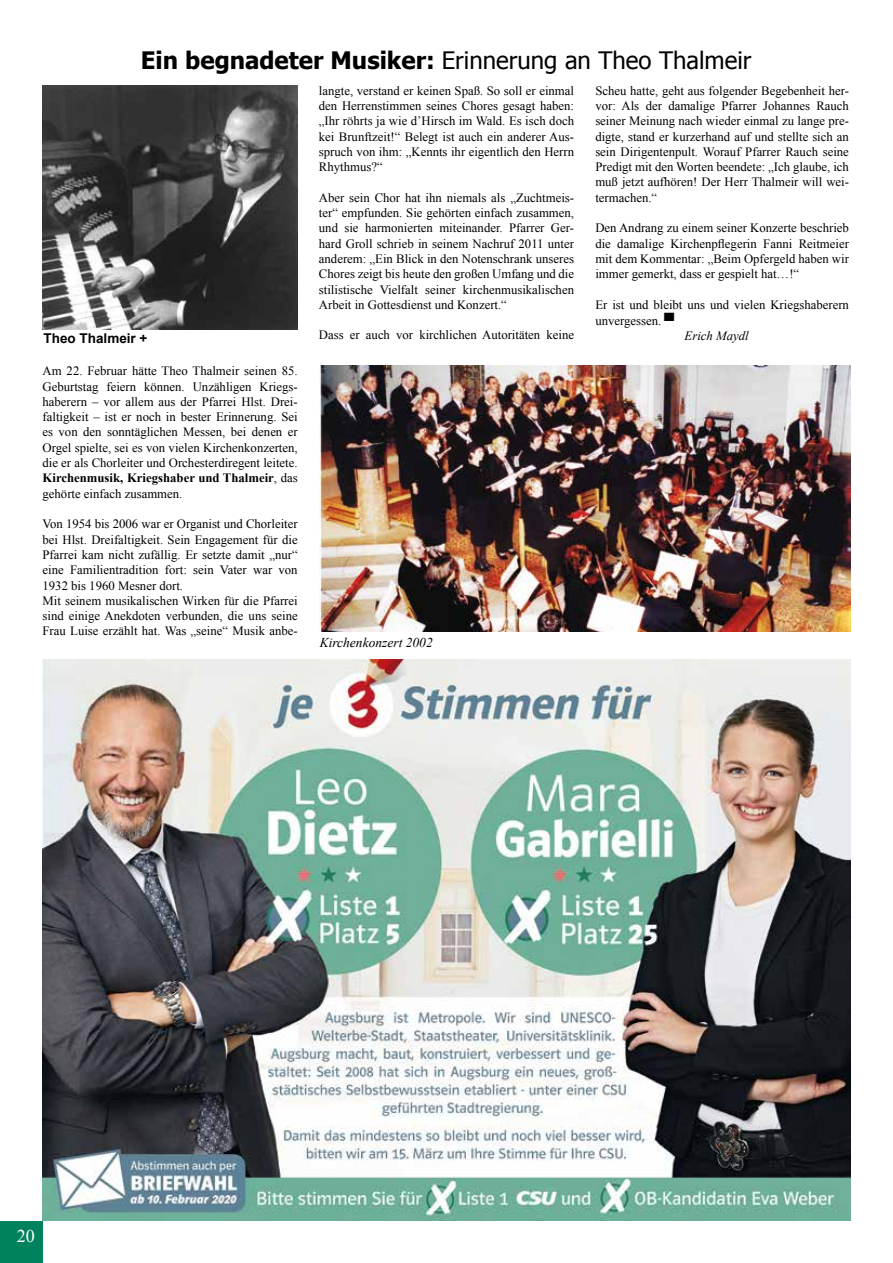
<style>
.page{position:relative;width:893px;height:1263px;background:#fff}
.page>*{position:absolute;margin:0;border:0;box-sizing:border-box;transform-origin:0 0}
.t1{font:24px "Tahoma";color:#000}
.t2{font:18px "Times New Roman";color:#fff}
.t3{font:italic 13.5px "Times New Roman";color:#000}
.t4{font:700 13.5px "Arial";color:#000}
.t5{font:12.75px/15.3px "Times New Roman";color:#000;text-align:justify}
.t6{font:italic 12.75px "Times New Roman";color:#000}
.s1{font-weight:700}
.s2{font-size:13.5px}
</style>
<div class="page">
<img style="left:43px;top:659px;width:807px;height:561px">
<img style="left:43px;top:86px;width:255px;height:243px">
<img style="left:320px;top:365px;width:530px;height:266px">
<div style="left:0;top:1221px;width:43px;height:42px;background:#00835d"></div>
<h1 class="t1" style="left:141px;top:44px;width:612px"><span class="s1">Ein begnadeter Musiker:</span> Erinnerung an Theo Thalmeir</h1>
<p class="t4" style="left:44px;top:329px;width:105px">Theo Thalmeir +</p>
<p class="t5" style="left:43px;top:363px;width:257px">Am 22. Februar hätte Theo Thalmeir seinen 85.<br>Geburtstag feiern können. Unzähligen Kriegs&shy;haberern – vor allem aus der Pfarrei Hlst. Drei&shy;faltigkeit – ist er noch in bester Erinnerung. Sei es von den sonntäglichen Messen, bei denen er Orgel spielte, sei es von vielen Kirchenkonzerten, die er als Chorleiter und Orchesterdiregent leitete.<br><span class="s1">Kirchenmusik, Kriegshaber und Thalmeir</span>, das gehörte einfach zusammen.</p>
<p class="t5" style="left:43px;top:516px;width:257px;text-align:left">Von 1954 bis 2006 war er Organist und Chorleiter bei Hlst. Dreifaltigkeit. Sein Engagement für die Pfarrei kam nicht zufällig. Er setzte damit „nur“ eine Familientradition fort: sein Vater war von 1932 bis 1960 Mesner dort.<br>Mit seinem musikalischen Wirken für die Pfarrei sind einige Anekdoten verbunden, die uns seine Frau Luise erzählt hat. Was „seine“ Musik anbe-</p>
<p class="t5" style="left:319px;top:82px;width:257px">langte, verstand er keinen Spaß. So soll er einmal den Herrenstimmen seines Chores gesagt haben: „Ihr röhrts ja wie d’Hirsch im Wald. Es isch doch kei Brunftzeit!“ Belegt ist auch ein anderer Aus&shy;spruch von ihm: „Kennts ihr eigentlich den Herrn Rhythmus?“</p>
<p class="t5" style="left:319px;top:190px;width:257px">Aber sein Chor hat ihn niemals als „Zuchtmeis&shy;ter“ empfunden. Sie gehörten einfach zusammen, und sie harmonierten miteinander. Pfarrer Ger&shy;hard Groll schrieb in seinem Nachruf 2011 unter anderem: „Ein Blick in den Notenschrank unseres Chores zeigt bis heute den großen Umfang und die stilistische Vielfalt seiner kirchenmusikalischen Arbeit in Gottesdienst und Konzert.“</p>
<p class="t5" style="left:319px;top:327px;width:257px">Dass er auch vor kirchlichen Autoritäten keine</p>
<p class="t3" style="left:320px;top:633px;width:115px">Kirchenkonzert 2002</p>
<p class="t5" style="left:595px;top:82px;width:255px">Scheu hatte, geht aus folgender Begebenheit her&shy;vor: Als der damalige Pfarrer Johannes Rauch seiner Meinung nach wieder einmal zu lange pre&shy;digte, stand er kurzerhand auf und stellte sich an sein Dirigentenpult. Worauf Pfarrer Rauch seine Predigt mit den Worten beendete: „Ich glaube, ich muß jetzt aufhören! Der Herr Thalmeir will wei&shy;termachen.“</p>
<p class="t5" style="left:595px;top:220px;width:255px">Den Andrang zu einem seiner Konzerte beschrieb die damalige Kirchenpflegerin Fanni Reitmeier mit dem Kommentar: „Beim Opfergeld haben wir immer gemerkt, dass er gespielt hat…!“</p>
<p class="t5" style="left:595px;top:297px;width:255px">Er ist und bleibt uns und vielen Kriegshaberern</p>
<p class="t5" style="left:595px;top:313px;width:80px">unvergessen. <span class="s2">▀</span></p>
<p class="t6" style="left:685px;top:327px;width:66px">Erich Maydl</p>
<h2 class="t2" style="left:17px;top:1224px;width:19px">20</h2>
</div>
